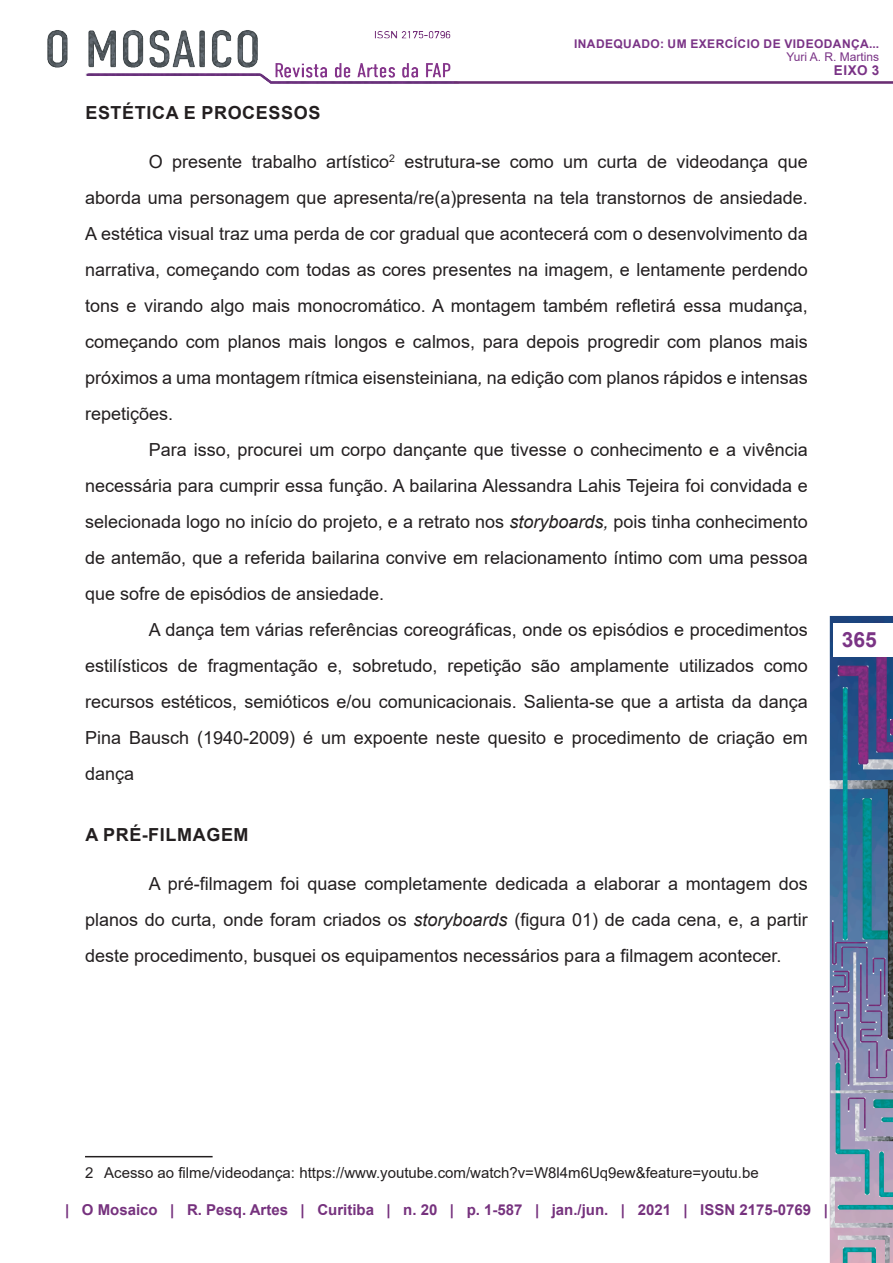
<style>
.page{position:relative;width:893px;height:1263px;background:#fff}
.page>*{position:absolute;margin:0;border:0;box-sizing:border-box;transform-origin:0 0}
.t1{font:700 21px "Arial";color:#7a3485}
.Corpo{font:18px/36px "Arial";color:#231f20;text-align:justify}
.Título_2{font:700 18px "Arial";letter-spacing:.035em;color:#231f20}
.nota_rodape{font:15px "Arial";color:#231f20}
.t2{font:700 15px "Arial";color:#76327e}
.t3{font:700 13.5px "Arial";color:#7a3386}
.t4{font:700 12px "Arial";letter-spacing:.035em;color:#7a3386}
.t5{font:12px "Arial";color:#7a3386}
.s1{font-style:italic}
</style>
<div class="page">
<img style="left:47px;top:30px;width:846px;height:1233px">
<div style="left:833px;top:623px;width:60px;height:34px;background:#fff"></div>
<hr style="left:85px;top:1156px;width:128px;height:1px;background:#231f20">
<p class="t4" style="left:574px;top:35px;width:306px">INADEQUADO: UM EXERCÍCIO DE VIDEODANÇA...</p>
<p class="t5" style="left:786px;top:49px;width:94px">Yuri A. R. Martins</p>
<p class="t3" style="left:834px;top:60px;width:19px">Eixo</p>
<p class="t3" style="left:872px;top:60px;width:9px">3</p>
<p class="Título_2" style="left:85px;top:100px;width:237px">ESTÉTICA E PROCESSOS</p>
<p class="Corpo" style="left:85px;top:144px;width:724px;text-indent:64px">O presente trabalho artístico<sup>2</sup> estrutura-se como um curta de videodança que aborda uma personagem que apresenta/re(a)presenta na tela transtornos de ansiedade.<br>A estética visual traz uma perda de cor gradual que acontecerá com o desenvolvimento da narrativa, começando com todas as cores presentes na imagem, e lentamente perdendo tons e virando algo mais monocromático. A montagem também refletirá essa mudança, começando com planos mais longos e calmos, para depois progredir com planos mais próximos a uma montagem rítmica eisensteiniana<span class="s1">,</span> na edição com planos rápidos e intensas repetições.</p>
<p class="Corpo" style="left:85px;top:432px;width:724px;text-indent:64px">Para isso, procurei um corpo dançante que tivesse o conhecimento e a vivência necessária para cumprir essa função. A bailarina Alessandra Lahis Tejeira foi convidada e selecionada logo no início do projeto, e a retrato nos <span class="s1">storyboards,</span> pois tinha conhecimento de antemão, que a referida bailarina convive em relacionamento íntimo com uma pessoa que sofre de episódios de ansiedade.</p>
<p class="Corpo" style="left:85px;top:612px;width:724px;text-indent:64px">A dança tem várias referências coreográficas, onde os episódios e procedimentos estilísticos de fragmentação e, sobretudo, repetição são amplamente utilizados como recursos estéticos, semióticos e/ou comunicacionais. Salienta-se que a artista da dança Pina Bausch (1940-2009) é um expoente neste quesito e procedimento de criação em dança</p>
<p class="Título_2" style="left:85px;top:822px;width:165px">A PRÉ-FILMAGEM</p>
<p class="Corpo" style="left:85px;top:865px;width:724px;text-indent:64px">A pré-filmagem foi quase completamente dedicada a elaborar a montagem dos planos do curta, onde foram criados os <span class="s1">storyboards</span> (figura 01) de cada cena, e, a partir deste procedimento, busquei os equipamentos necessários para a filmagem acontecer.</p>
<p class="t1" style="left:842px;top:625px;width:37px">365</p>
<p class="nota_rodape" style="left:85px;top:1162px;width:675px">2 Acesso ao filme/videodança: https://www.youtube.com/watch?v=W8l4m6Uq9ew&amp;feature=youtu.be</p>
<p class="t2" style="left:65px;top:1199px;width:764px">| O Mosaico | R. Pesq. Artes | Curitiba | n. 20 | p. 1-587 | jan./jun. | 2021 | ISSN 2175-0769 |</p>
</div>
